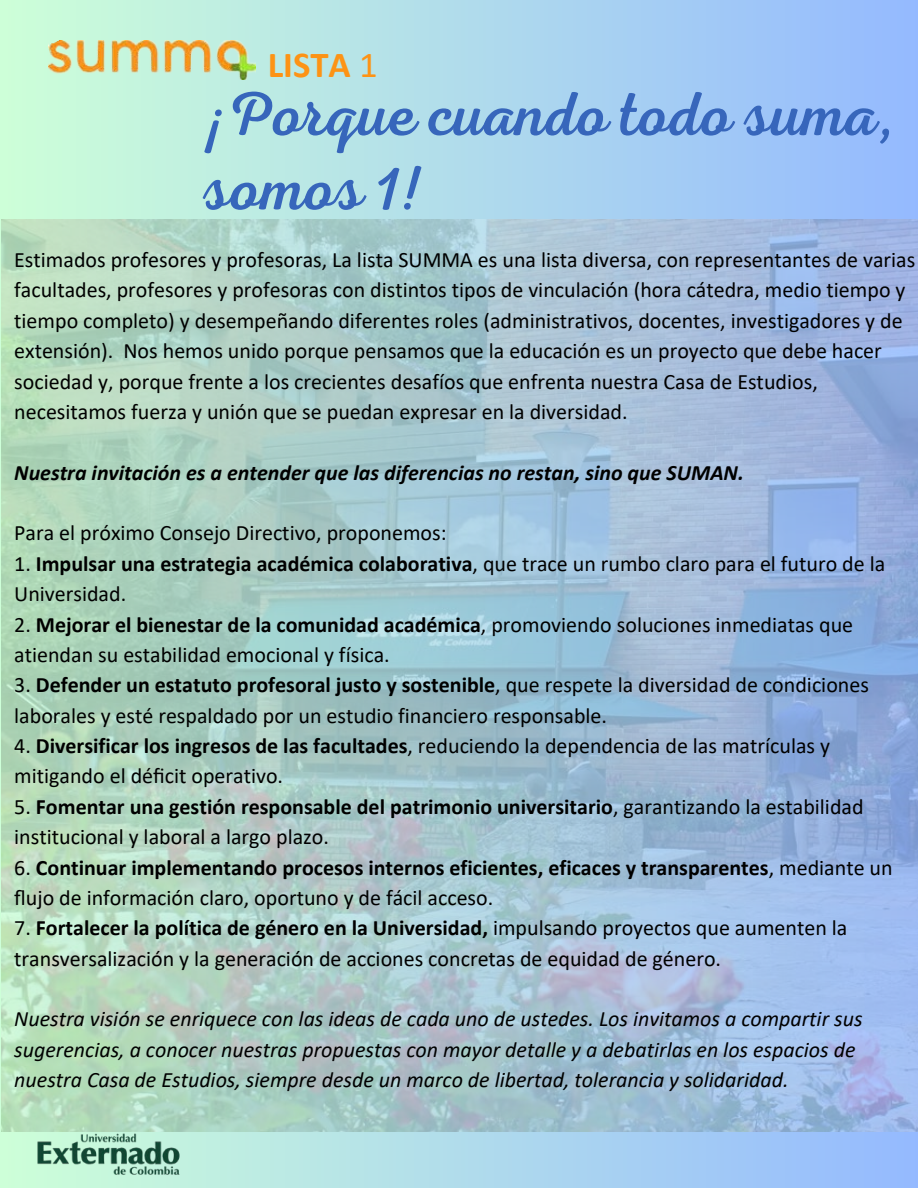
<style>
.page{position:relative;width:918px;height:1188px;background:#fff}
.page>*{position:absolute;margin:0;border:0;box-sizing:border-box;transform-origin:0 0}
.t1{font:62.4px/74.2px "RTL Adam Script Regular";color:#3766bb}
.t2{font:700 36.75px "Calibri";color:#fd9315}
.t3{font:22.05px/30.3px "Calibri";color:#000}
.t4{font:italic 22.05px/30.3px "Calibri";color:#000}
.t5{font:700 22.05px/30.3px "Calibri";color:#000}
.t6{font:italic 700 22.05px "Calibri";color:#000}
.s1{font-weight:400}
.s2{font-weight:700}
</style>
<div class="page">
<div style="left:0;top:0;width:918px;height:1188px;background:linear-gradient(to right,#cdffd8,#94b9ff)"></div>
<img style="left:1px;top:219px;width:917px;height:912px">
<img style="left:48px;top:40px;width:207px;height:40px">
<img style="left:31px;top:1126px;width:155px;height:55px">
<h2 class="t2" style="left:268px;top:39px;width:112px">LISTA <span class="s1">1</span></h2>
<h1 class="t1" style="left:203px;top:76px;width:694px">¡Porque cuando todo suma, somos 1!</h1>
<p class="t3" style="left:14px;top:244px;width:903px">Estimados profesores y profesoras, La lista SUMMA es una lista diversa, con representantes de varias facultades, profesores y profesoras con distintos tipos de vinculación (hora cátedra, medio tiempo y tiempo completo) y desempeñando diferentes roles (administrativos, docentes, investigadores y de extensión). Nos hemos unido porque pensamos que la educación es un proyecto que debe hacer sociedad y, porque frente a los crecientes desafíos que enfrenta nuestra Casa de Estudios, necesitamos fuerza y unión que se puedan expresar en la diversidad.</p>
<p class="t6" style="left:14px;top:457px;width:731px">Nuestra invitación es a entender que las diferencias no restan, sino que SUMAN.</p>
<p class="t3" style="left:14px;top:517px;width:434px">Para el próximo Consejo Directivo, proponemos:</p>
<p class="t3" style="left:14px;top:548px;width:873px">1. <span class="s2">Impulsar una estrategia académica colaborativa</span>, que trace un rumbo claro para el futuro de la<br>Universidad.</p>
<p class="t3" style="left:14px;top:609px;width:840px">2. <span class="s2">Mejorar el bienestar de la comunidad académica</span>, promoviendo soluciones inmediatas que atiendan su estabilidad emocional y física.</p>
<p class="t3" style="left:14px;top:669px;width:856px">3. <span class="s2">Defender un estatuto profesoral justo y sostenible</span>, que respete la diversidad de condiciones laborales y esté respaldado por un estudio financiero responsable.</p>
<p class="t3" style="left:14px;top:730px;width:817px">4. <span class="s2">Diversificar los ingresos de las facultades</span>, reduciendo la dependencia de las matrículas y mitigando el déficit operativo.</p>
<p class="t3" style="left:14px;top:791px;width:851px">5. <span class="s2">Fomentar una gestión responsable del patrimonio universitario</span>, garantizando la estabilidad institucional y laboral a largo plazo.</p>
<p class="t5" style="left:14px;top:852px;width:880px"><span class="s1">6.</span> Continuar implementando procesos internos eficientes, eficaces y transparentes<span class="s1">, mediante un flujo de información claro, oportuno y de fácil acceso.</span></p>
<p class="t3" style="left:14px;top:912px;width:835px">7. <span class="s2">Fortalecer la política de género en la Universidad,</span> impulsando proyectos que aumenten la transversalización y la generación de acciones concretas de equidad de género.</p>
<p class="t4" style="left:14px;top:1003px;width:850px">Nuestra visión se enriquece con las ideas de cada uno de ustedes. Los invitamos a compartir sus sugerencias, a conocer nuestras propuestas con mayor detalle y a debatirlas en los espacios de nuestra Casa de Estudios, siempre desde un marco de libertad, tolerancia y solidaridad.</p>
</div>
